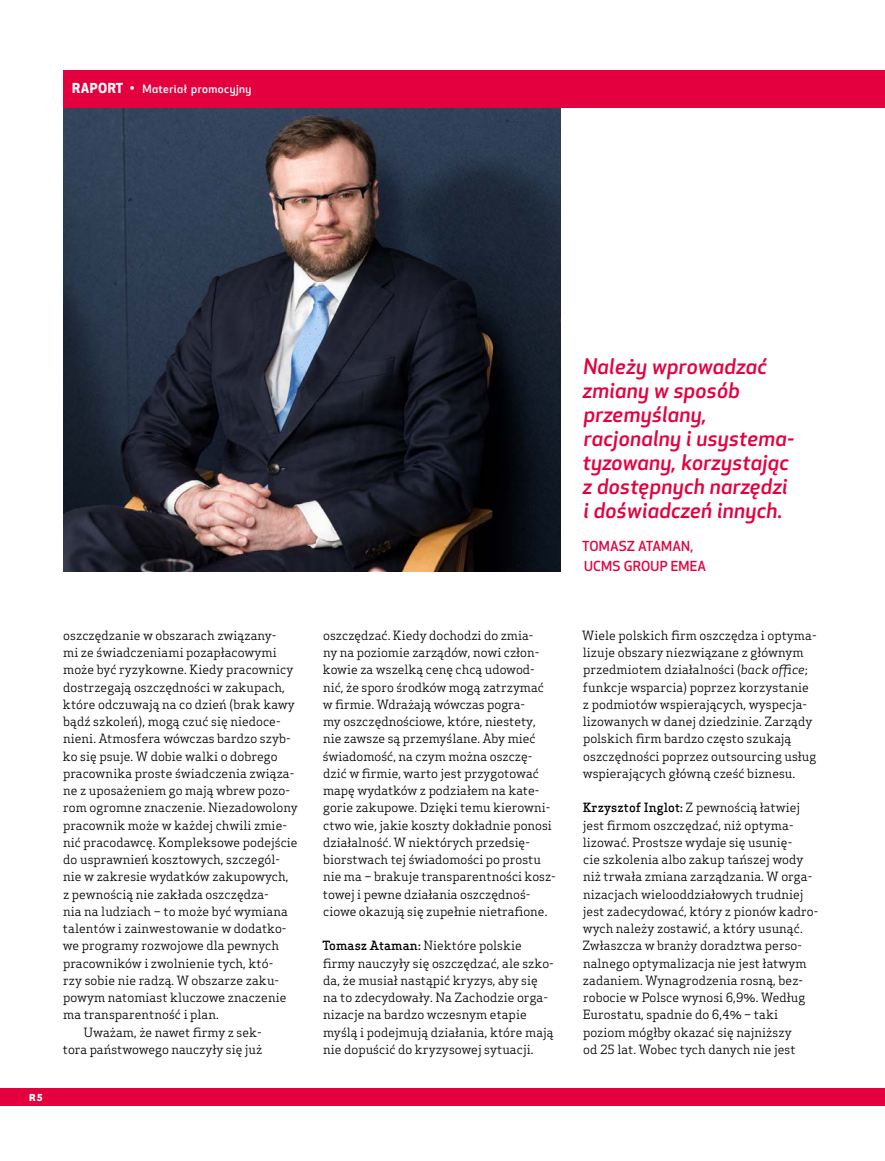
<style>
.page{position:relative;width:885px;height:1161px;background:#fff}
.page>*{position:absolute;margin:0;border:0;box-sizing:border-box;transform-origin:0 0}
.t1{font:italic 500 21px/24px "Apex New";letter-spacing:.015em;color:#e4003f}
.t2{font:500 13.5px/19.5px "Apex New";letter-spacing:.015em;color:#e4003f}
.t3{font:12.45px/17.2px "Apex Serif";letter-spacing:.005em;color:#000}
.t4{font:800 12px "National";color:#fff}
.t5{font:500 11.25px "Apex New";letter-spacing:.035em;color:#fff}
.s1{font-weight:700;font-size:13.5px}
.s2{font-weight:400;font-size:13.5px}
.s3{font-weight:500}
.s4{font-style:italic}
.s5{font-family:"Apex New";font-size:12.75px}
</style>
<div class="page">
<div style="left:0;top:1088px;width:884px;height:17px;background:#e4003f"></div>
<img style="left:63px;top:108px;width:497px;height:463px">
<div style="left:63px;top:70px;width:821px;height:38px;background:#e4003f"></div>
<p class="t5" style="left:72px;top:81px;width:181px"><span class="s1">RAPORT</span> <span class="s2">•</span> Materiał promocyjny</p>
<p class="t4" style="left:29px;top:1088px;width:15px">R 5</p>
<p class="t3" style="left:63px;top:626px;width:215px">oszczędzanie w obszarach związany-</p>
<p class="t3" style="left:63px;top:644px;width:215px">mi ze świadczeniami pozapłacowymi</p>
<p class="t3" style="left:63px;top:661px;width:232px">może być ryzykowne. Kiedy pracownicy</p>
<p class="t3" style="left:63px;top:678px;width:223px">dostrzegają oszczędności w zakupach,</p>
<p class="t3" style="left:63px;top:695px;width:233px">które odczuwają na co dzień (brak kawy</p>
<p class="t3" style="left:63px;top:713px;width:219px">bądź szkoleń), mogą czuć się niedoce-</p>
<p class="t3" style="left:63px;top:730px;width:229px">nieni. Atmosfera wówczas bardzo szyb-</p>
<p class="t3" style="left:63px;top:747px;width:216px">ko się psuje. W dobie walki o dobrego</p>
<p class="t3" style="left:63px;top:764px;width:233px">pracownika proste świadczenia związa-</p>
<p class="t3" style="left:63px;top:782px;width:228px">ne z uposażeniem go mają wbrew pozo-</p>
<p class="t3" style="left:63px;top:799px;width:236px">rom ogromne znaczenie. Niezadowolony</p>
<p class="t3" style="left:63px;top:816px;width:225px">pracownik może w każdej chwili zmie-</p>
<p class="t3" style="left:63px;top:833px;width:236px">nić pracodawcę. Kompleksowe podejście</p>
<p class="t3" style="left:63px;top:851px;width:218px">do usprawnień kosztowych, szczegól-</p>
<p class="t3" style="left:63px;top:868px;width:227px">nie w zakresie wydatków zakupowych,</p>
<p class="t3" style="left:63px;top:885px;width:207px">z pewnością nie zakłada oszczędza-</p>
<p class="t3" style="left:63px;top:902px;width:226px">nia na ludziach – to może być wymiana</p>
<p class="t3" style="left:63px;top:920px;width:225px">talentów i zainwestowanie w dodatko-</p>
<p class="t3" style="left:63px;top:937px;width:218px">we programy rozwojowe dla pewnych</p>
<p class="t3" style="left:63px;top:954px;width:212px">pracowników i zwolnienie tych, któ-</p>
<p class="t3" style="left:63px;top:971px;width:217px">rzy sobie nie radzą. W obszarze zaku-</p>
<p class="t3" style="left:63px;top:989px;width:225px">powym natomiast kluczowe znaczenie</p>
<p class="t3" style="left:63px;top:1006px;width:157px">ma transparentność i plan.</p>
<p class="t3" style="left:84px;top:1023px;width:179px">Uważam, że nawet firmy z sek-</p>
<p class="t3" style="left:63px;top:1040px;width:201px">tora państwowego nauczyły się już</p>
<p class="t3" style="left:322px;top:626px;width:235px">oszczędzać. Kiedy dochodzi do zmia-<br>ny na poziomie zarządów, nowi człon&shy;kowie za wszelką cenę chcą udowod&shy;nić, że sporo środków mogą zatrzymać w firmie. Wdrażają wówczas pogra-<br>my oszczędnościowe, które, niestety, nie zawsze są przemyślane. Aby mieć świadomość, na czym można oszczę&shy;dzić w firmie, warto jest przygotować mapę wydatków z podziałem na kate&shy;gorie zakupowe. Dzięki temu kierowni&shy;ctwo wie, jakie koszty dokładnie ponosi działalność. W niektórych przedsię&shy;biorstwach tej świadomości po prostu nie ma – brakuje transparentności kosz&shy;towej i pewne działania oszczędnoś&shy;ciowe okazują się zupełnie nietrafione.</p>
<p class="t3" style="left:322px;top:937px;width:233px"><span class="s3">Tomasz Ataman:</span> Niektóre polskie firmy nauczyły się oszczędzać, ale szko&shy;da, że musiał nastąpić kryzys, aby się na to zdecydowały. Na Zachodzie orga&shy;nizacje na bardzo wczesnym etapie myślą i podejmują działania, które mają nie dopuścić do kryzysowej sytuacji.</p>
<h1 class="t1" style="left:582px;top:354px;width:213px">Należy wprowadzać zmiany w sposób przemyślany, racjonalny i usystema&shy;tyzowany, korzystając z dostępnych narzędzi i doświadczeń innych.</h1>
<p class="t2" style="left:582px;top:536px;width:125px">TOMASZ ATAMAN,<br>UCMS GROUP EMEA</p>
<p class="t3" style="left:582px;top:626px;width:236px">Wiele polskich firm oszczędza i optyma&shy;lizuje obszary niezwiązane z głównym przedmiotem działalności (<span class="s4">back office</span>; funkcje wsparcia) poprzez korzystanie z podmiotów wspierających, wyspecja&shy;lizowanych w danej dziedzinie. Zarządy polskich firm bardzo często szukają oszczędności poprzez outsourcing usług wspierających główną cześć biznesu.</p>
<p class="t3" style="left:582px;top:799px;width:237px"><span class="s3">Krzysztof Inglot:</span> Z pewnością łatwiej jest firmom oszczędzać, niż optyma&shy;lizować. Prostsze wydaje się usunię-<br>cie szkolenia albo zakup tańszej wody niż trwała zmiana zarządzania. W orga&shy;nizacjach wielooddziałowych trudniej jest zadecydować, który z pionów kadro&shy;wych należy zostawić, a który usunąć.<br>Zwłaszcza w branży doradztwa perso&shy;nalnego optymalizacja nie jest łatwym zadaniem. Wynagrodzenia rosną, bez&shy;robocie w Polsce wynosi 6,9<span class="s5">%</span>. Według Eurostatu, spadnie do 6,4<span class="s5">%</span> – taki poziom mógłby okazać się najniższy<br>od 25 lat. Wobec tych danych nie jest</p>
</div>
